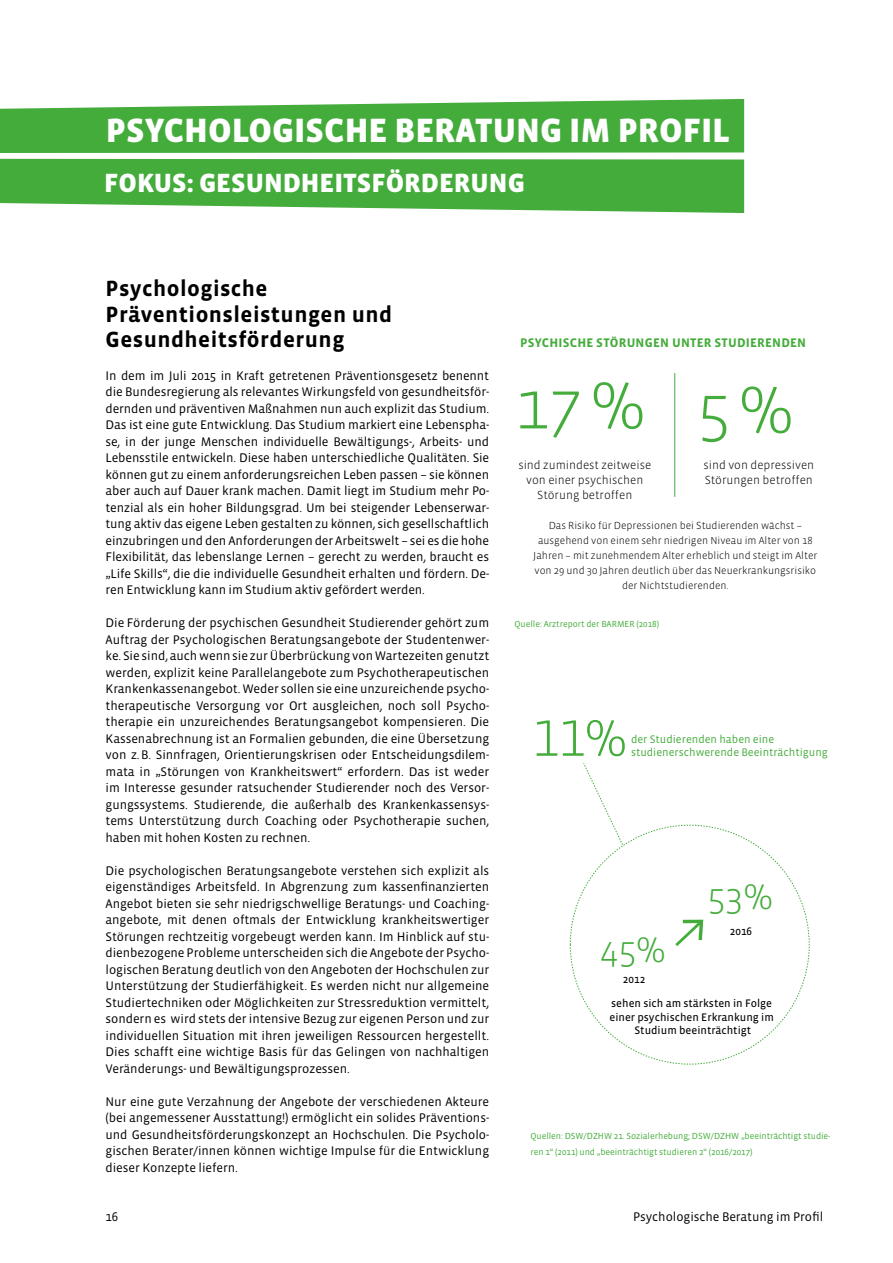
<style>
.page{position:relative;width:893px;height:1263px;background:#fff}
.page>*{position:absolute;margin:0;border:0;box-sizing:border-box;transform-origin:0 0}
.H2_Vista{font:300 67.65px "Vista Sans OTCE";color:#44ac3b}
.t1{font:300 36.3px "Vista Sans OTCE";color:#44ac3b}
.Zahl_Wimmelbild{font:900 34.5px "Vista Sans OTCE";color:#fff}
.Zahl_Wimmelbild-2{font:900 27px "Vista Sans OTCE";color:#fff}
.H2_Vista-2{font:700 22.5px/25.5px "Vista Sans OTCE";letter-spacing:.02em;color:#000}
.Fließtext_Copy_Vista{font:12.75px/16.5px "Vista Sans OTCE";letter-spacing:-.005em;color:#000;text-align:justify}
.H3_Vista{font:700 12.75px "Vista Sans OTCE";letter-spacing:.015em;color:#44ac3b}
.infografik{font:300 12px/15px "Vista Sans OTCE";color:#000;text-align:center}
.t2{font:11.25px/13.4px "Vista Sans OTCE";color:#000;text-align:center}
.t3{font:11.25px/13.4px "Vista Sans OTCE";color:#44ac3b}
.infografik-2{font:300 10.5px/15px "Vista Sans OTCE";color:#000;text-align:center}
.Quelle{font:9px/16.5px "Vista Sans OTCE";letter-spacing:-.005em;color:#44ac3b}
</style>
<div class="page">
<svg style="left:0;top:99px;width:744px;height:54px;background:#55b34d"></svg>
<svg style="left:0;top:159px;width:744px;height:54px;background:#55b34d"></svg>
<hr style="left:674px;top:373px;width:1px;height:124px;background:#44ac3b">
<svg style="left:583px;top:763px;width:40px;height:83px"></svg>
<svg style="left:537px;top:720px;width:20px;height:36px"></svg>
<svg style="left:563px;top:720px;width:62px;height:36px"></svg>
<svg style="left:675px;top:919px;width:29px;height:27px"></svg>
<p class="Zahl_Wimmelbild" style="left:106px;top:111px;width:626px">PSYCHOLOGISCHE BERATUNG IM PROFIL</p>
<p class="Zahl_Wimmelbild-2" style="left:104px;top:168px;width:422px">FOKUS: GESUNDHEITSFÖRDERUNG</p>
<p class="H2_Vista-2" style="left:106px;top:276px;width:288px">Psychologische<br>Präventionsleistungen und<br>Gesundheitsförderung</p>
<p class="Fließtext_Copy_Vista" style="left:106px;top:367px;width:385px">In dem im Juli 2015 in Kraft getretenen Präventionsgesetz benennt die Bundesregierung als relevantes Wirkungsfeld von gesundheitsför&shy;dernden und präventiven Maßnahmen nun auch explizit das Studium.<br>Das ist eine gute Entwicklung. Das Studium markiert eine Lebenspha&shy;se, in der junge Menschen individuelle Bewältigungs-, Arbeits- und Lebensstile entwickeln. Diese haben unterschiedliche Qualitäten. Sie können gut zu einem anforderungsreichen Leben passen – sie können aber auch auf Dauer krank machen. Damit liegt im Studium mehr Po&shy;tenzial als ein hoher Bildungsgrad. Um bei steigender Lebenserwar&shy;tung aktiv das eigene Leben gestalten zu können, sich gesellschaftlich einzubringen und den Anforderungen der Arbeitswelt – sei es die hohe Flexibilität, das lebenslange Lernen – gerecht zu werden, braucht es „Life Skills“, die die individuelle Gesundheit erhalten und fördern. De&shy;ren Entwicklung kann im Studium aktiv gefördert werden.</p>
<p class="Fließtext_Copy_Vista" style="left:106px;top:614px;width:385px">Die Förderung der psychischen Gesundheit Studierender gehört zum Auftrag der Psychologischen Beratungsangebote der Studentenwer&shy;ke. Sie sind, auch wenn sie zur Überbrückung von Wartezeiten genutzt werden, explizit keine Parallelangebote zum Psychotherapeutischen Krankenkassenangebot. Weder sollen sie eine unzureichende psycho&shy;therapeutische Versorgung vor Ort ausgleichen, noch soll Psycho&shy;therapie ein unzureichendes Beratungsangebot kompensieren. Die Kassenabrechnung ist an Formalien gebunden, die eine Übersetzung von z.B. Sinnfragen, Orientierungskrisen oder Entscheidungsdilem&shy;mata in „Störungen von Krankheitswert“ erfordern. Das ist weder im Interesse gesunder ratsuchender Studierender noch des Versor&shy;gungssystems. Studierende, die außerhalb des Krankenkassensys&shy;tems Unterstützung durch Coaching oder Psychotherapie suchen, haben mit hohen Kosten zu rechnen.</p>
<p class="Fließtext_Copy_Vista" style="left:106px;top:862px;width:385px">Die psychologischen Beratungsangebote verstehen sich explizit als eigenständiges Arbeitsfeld. In Abgrenzung zum kassenfinanzierten Angebot bieten sie sehr niedrigschwellige Beratungs- und Coaching&shy;angebote, mit denen oftmals der Entwicklung krankheitswertiger Störungen rechtzeitig vorgebeugt werden kann. Im Hinblick auf stu&shy;dienbezogene Probleme unterscheiden sich die Angebote der Psycho&shy;logischen Beratung deutlich von den Angeboten der Hochschulen zur Unterstützung der Studierfähigkeit. Es werden nicht nur allgemeine Studiertechniken oder Möglichkeiten zur Stressreduktion vermittelt, sondern es wird stets der intensive Bezug zur eigenen Person und zur individuellen Situation mit ihren jeweiligen Ressourcen hergestellt.<br>Dies schafft eine wichtige Basis für das Gelingen von nachhaltigen Veränderungs- und Bewältigungsprozessen.</p>
<p class="Fließtext_Copy_Vista" style="left:106px;top:1093px;width:385px">Nur eine gute Verzahnung der Angebote der verschiedenen Akteure (bei angemessener Ausstattung!) ermöglicht ein solides Präventions&shy;und Gesundheitsförderungskonzept an Hochschulen. Die Psycholo&shy;gischen Berater/innen können wichtige Impulse für die Entwicklung dieser Konzepte liefern.</p>
<p class="H3_Vista" style="left:520px;top:335px;width:288px">PSYCHISCHE STÖRUNGEN UNTER STUDIERENDEN</p>
<p class="H2_Vista" style="left:515px;top:367px;width:132px">17%</p>
<p class="H2_Vista" style="left:697px;top:371px;width:98px">5%</p>
<p class="infografik" style="left:518px;top:458px;width:134px">sind zumindest zeitweise von einer psychischen<br>Störung betroffen</p>
<p class="infografik" style="left:703px;top:457px;width:112px;text-align:left">sind von depressiven<br>Störungen betroffen</p>
<p class="infografik-2" style="left:533px;top:517px;width:286px">Das Risiko für Depressionen bei Studierenden wächst – ausgehend von einem sehr niedrigen Niveau im Alter von 18<br>Jahren – mit zunehmendem Alter erheblich und steigt im Alter von 29 und 30 Jahren deutlich über das Neuerkrankungsrisiko der Nichtstudierenden.</p>
<p class="Quelle" style="left:514px;top:616px;width:146px">Quelle: Arztreport der BARMER (2018)</p>
<p class="t3" style="left:631px;top:732px;width:198px">der Studierenden haben eine studienerschwerende Beeinträchtigung</p>
<p class="t1" style="left:707px;top:876px;width:67px">53%</p>
<p class="t1" style="left:600px;top:929px;width:67px">45%</p>
<p class="t2" style="left:623px;top:972px;width:24px">2012</p>
<p class="t2" style="left:730px;top:924px;width:24px">2016</p>
<p class="t2" style="left:609px;top:997px;width:166px">sehen sich am stärksten in Folge einer psychischen Erkrankung im<br>Studium beeinträchtigt</p>
<p class="Quelle" style="left:530px;top:1127px;width:302px">Quellen: DSW/DZHW 21. Sozialerhebung; DSW/DZHW „beeinträchtigt studie&shy;ren 1“ (2011) und „beeinträchtigt studieren 2“ (2016/2017)</p>
<p class="Fließtext_Copy_Vista" style="left:106px;top:1208px;width:14px">16</p>
<p class="Fließtext_Copy_Vista" style="left:633px;top:1208px;width:192px">Psychologische Beratung im Profil</p>
</div>
